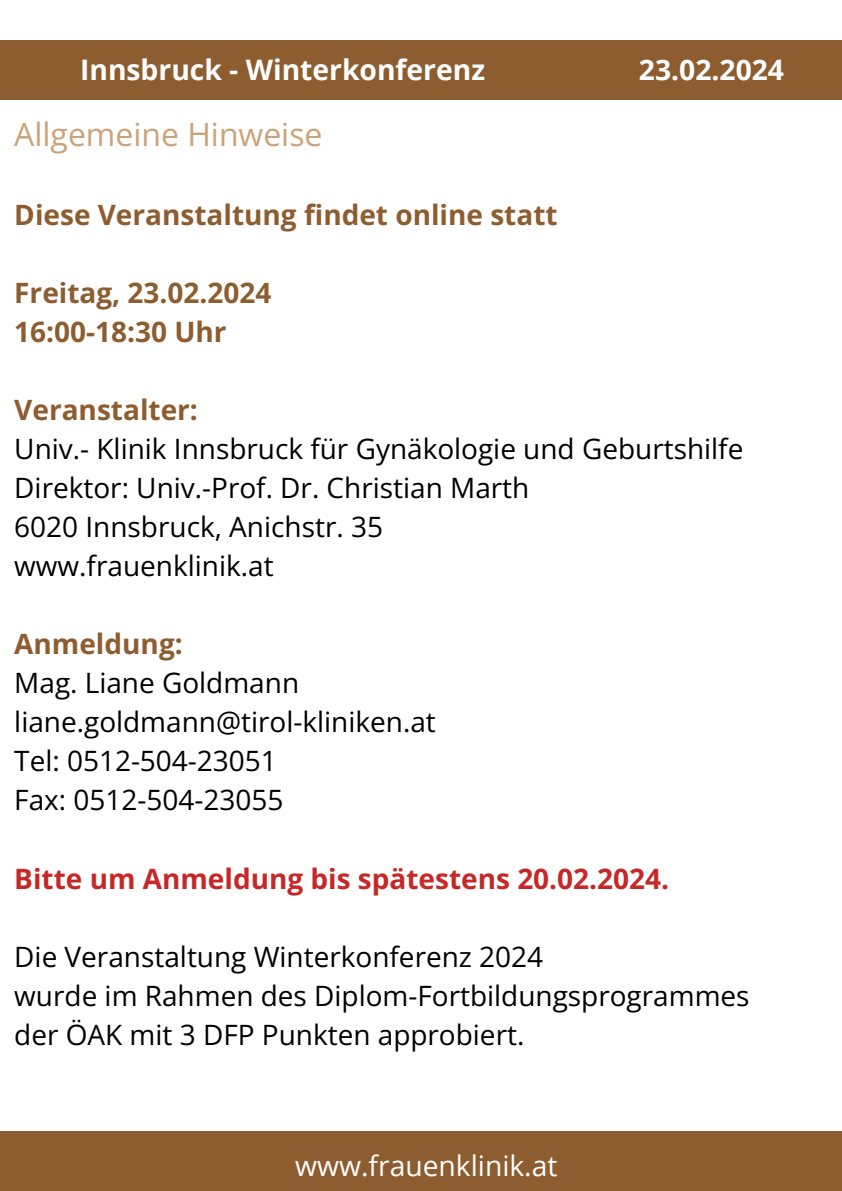
<style>
.page{position:relative;width:842px;height:1191px;background:#fff}
.page>*{position:absolute;margin:0;border:0;box-sizing:border-box;transform-origin:0 0}
.t1{font:32px "Open Sans";color:#cca279}
.t2{font:700 28.3px "Open Sans";color:#fff}
.t3{font:28.3px "Open Sans";color:#fff}
.t4{font:28px "Open Sans";color:#000}
.t5{font:700 28px/39px "Open Sans";color:#8d5d30}
.t6{font:700 28px "Open Sans";color:#c62828}
</style>
<div class="page">
<div style="left:0;top:40px;width:842px;height:60px;background:#8d5d30"></div>
<div style="left:0;top:1131px;width:842px;height:59px;background:#8d5d30"></div>
<p class="t2" style="left:80px;top:50px;width:407px">Innsbruck - Winterkonferenz</p>
<p class="t2" style="left:639px;top:50px;width:147px">23.02.2024</p>
<p class="t1" style="left:14px;top:111px;width:310px">Allgemeine Hinweise</p>
<h2 class="t5" style="left:14px;top:195px;width:545px">Diese Veranstaltung findet online statt</h2>
<h1 class="t5" style="left:14px;top:273px;width:259px">Freitag, 23.02.2024<br>16:00-18:30 Uhr</h1>
<h2 class="t5" style="left:14px;top:390px;width:185px">Veranstalter:</h2>
<h2 class="t4" style="left:14px;top:429px;width:731px">Univ.- Klinik Innsbruck für Gynäkologie und Geburtshilfe</h2>
<p class="t4" style="left:14px;top:468px;width:517px">Direktor: Univ.-Prof. Dr. Christian Marth</p>
<p class="t4" style="left:14px;top:507px;width:370px">6020 Innsbruck, Anichstr. 35</p>
<p class="t4" style="left:14px;top:546px;width:261px">www.frauenklinik.at</p>
<p class="t5" style="left:14px;top:624px;width:170px">Anmeldung:</p>
<p class="t4" style="left:14px;top:663px;width:286px">Mag. Liane Goldmann</p>
<p class="t4" style="left:14px;top:702px;width:423px">liane.goldmann@tirol-kliniken.at</p>
<p class="t4" style="left:14px;top:741px;width:264px">Tel: 0512-504-23051</p>
<p class="t4" style="left:14px;top:780px;width:271px">Fax: 0512-504-23055</p>
<p class="t6" style="left:14px;top:858px;width:656px">Bitte um Anmeldung bis spätestens 20.02.2024.</p>
<p class="t4" style="left:14px;top:936px;width:530px">Die Veranstaltung Winterkonferenz 2024</p>
<h2 class="t4" style="left:14px;top:975px;width:737px">wurde im Rahmen des Diplom-Fortbildungsprogrammes</h2>
<p class="t4" style="left:14px;top:1014px;width:512px">der ÖAK mit 3 DFP Punkten approbiert.</p>
<p class="t3" style="left:295px;top:1145px;width:264px">www.frauenklinik.at</p>
</div>
